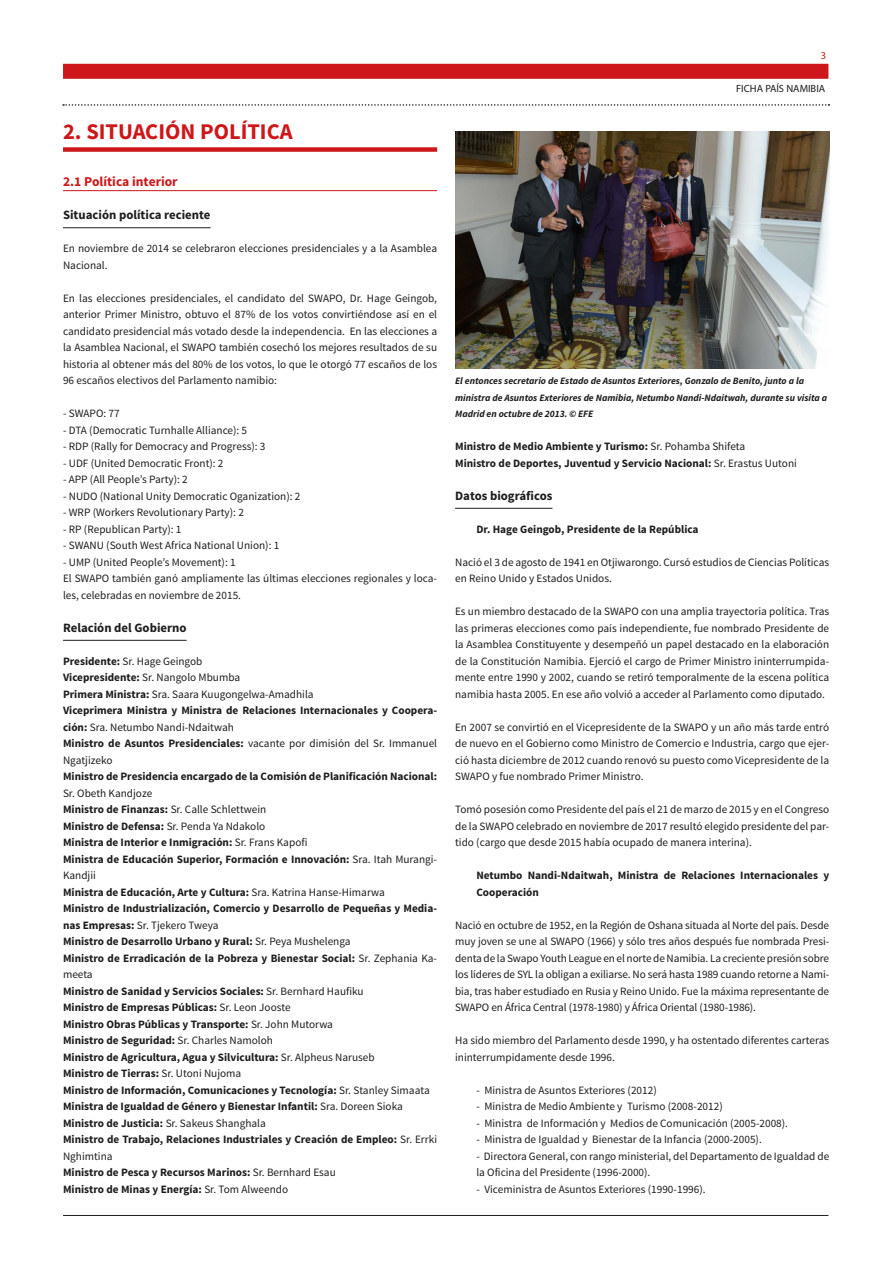
<style>
.page{position:relative;width:893px;height:1263px;background:#fff}
.page>*{position:absolute;margin:0;border:0;box-sizing:border-box;transform-origin:0 0}
.TITULO_1º_NIVEL{font:700 22.5px "Source Sans Pro";color:#cd171a}
.TITULO_2º_NIVEL{font:700 13.5px "Source Sans Pro";color:#cd171a}
.TITULO_3º_NIVEL{font:700 12.75px "Source Sans Pro";color:#1d1d1b}
.TEXTO_NORMAL{font:11.25px/16.5px "Source Sans Pro";color:#1d1d1b}
.TEXTO_NORMAL-2{font:700 11.25px/16.5px "Source Sans Pro";color:#1d1d1b}
.TITULO_4º_NIVEL{font:700 11.25px/16.5px "Source Sans Pro";color:#1d1d1b}
.t1{font:10.5px "Myriad Pro";color:#1d1d1b}
.t2{font:10.5px "Myriad Pro";color:#cd171a}
.TEXTO_PIE_DE_FOTO{font:italic 700 9.75px/16.5px "Source Sans Pro";color:#1d1d1b}
.s1{font-weight:700}
.s2{font-weight:400}
</style>
<div class="page">
<div style="left:63px;top:64px;width:765px;height:15px;background:#cd171a"></div>
<hr style="left:63px;top:1215px;width:765px;height:1px;background:#1d1d1b">
<svg style="left:63px;top:104px;width:766px;height:2px"></svg>
<div style="left:63px;top:147px;width:374px;height:5px;background:#cd171a"></div>
<hr style="left:63px;top:190px;width:374px;height:1px;background:#cd171a">
<hr style="left:63px;top:227px;width:148px;height:1px;background:#1d1d1b">
<hr style="left:63px;top:640px;width:124px;height:1px;background:#1d1d1b">
<hr style="left:455px;top:508px;width:97px;height:1px;background:#1d1d1b">
<img style="left:455px;top:131px;width:374px;height:238px">
<p class="TITULO_1º_NIVEL" style="left:63px;top:117px;width:231px">2. SITUACIÓN POLÍTICA</p>
<p class="TITULO_2º_NIVEL" style="left:63px;top:173px;width:116px">2.1 Política interior</p>
<p class="TITULO_3º_NIVEL" style="left:63px;top:207px;width:149px">Situación política reciente</p>
<p class="TEXTO_NORMAL" style="left:63px;top:240px;width:376px">En noviembre de 2014 se celebraron elecciones presidenciales y a la Asamblea<br>Nacional.</p>
<p class="TEXTO_NORMAL" style="left:63px;top:290px;width:376px;text-align:justify">En las elecciones presidenciales, el candidato del SWAPO, Dr. Hage Geingob, anterior Primer Ministro, obtuvo el 87% de los votos convirtiéndose así en el candidato presidencial más votado desde la independencia. En las elecciones a la Asamblea Nacional, el SWAPO también cosechó los mejores resultados de su historia al obtener más del 80% de los votos, lo que le otorgó 77 escaños de los 96 escaños electivos del Parlamento namibio:</p>
<p class="TEXTO_NORMAL" style="left:63px;top:405px;width:58px">- SWAPO: 77</p>
<p class="TEXTO_NORMAL" style="left:63px;top:422px;width:186px">- DTA (Democratic Turnhalle Alliance): 5</p>
<p class="TEXTO_NORMAL" style="left:63px;top:438px;width:204px">- RDP (Rally for Democracy and Progress): 3</p>
<p class="TEXTO_NORMAL" style="left:63px;top:455px;width:162px">- UDF (United Democratic Front): 2</p>
<p class="TEXTO_NORMAL" style="left:63px;top:471px;width:126px">- APP (All People’s Party): 2</p>
<p class="TEXTO_NORMAL" style="left:63px;top:488px;width:239px">- NUDO (National Unity Democratic Oganization): 2</p>
<p class="TEXTO_NORMAL" style="left:63px;top:504px;width:182px">- WRP (Workers Revolutionary Party): 2</p>
<p class="TEXTO_NORMAL" style="left:63px;top:521px;width:120px">- RP (Republican Party): 1</p>
<p class="TEXTO_NORMAL" style="left:63px;top:537px;width:218px">- SWANU (South West Africa National Union): 1</p>
<p class="TEXTO_NORMAL" style="left:63px;top:554px;width:174px">- UMP (United People’s Movement): 1</p>
<p class="TEXTO_NORMAL" style="left:63px;top:570px;width:376px">El SWAPO también ganó ampliamente las últimas elecciones regionales y loca&shy;les, celebradas en noviembre de 2015.</p>
<p class="TITULO_3º_NIVEL" style="left:63px;top:619px;width:125px">Relación del Gobierno</p>
<p class="TEXTO_NORMAL" style="left:63px;top:653px;width:141px"><span class="s1">Presidente:</span> Sr. Hage Geingob</p>
<p class="TEXTO_NORMAL" style="left:63px;top:669px;width:179px"><span class="s1">Vicepresidente:</span> Sr. Nangolo Mbumba</p>
<p class="TEXTO_NORMAL" style="left:63px;top:686px;width:252px"><span class="s1">Primera Ministra:</span> Sra. Saara Kuugongelwa-Amadhila</p>
<p class="TEXTO_NORMAL-2" style="left:63px;top:702px;width:376px">Viceprimera Ministra y Ministra de Relaciones Internacionales y Coopera&shy;ción: <span class="s2">Sra. Netumbo Nandi-Ndaitwah</span></p>
<p class="TEXTO_NORMAL" style="left:63px;top:735px;width:376px"><span class="s1">Ministro de Asuntos Presidenciales:</span> vacante por dimisión del Sr. Immanuel<br>Ngatjizeko</p>
<p class="TEXTO_NORMAL-2" style="left:63px;top:768px;width:376px">Ministro de Presidencia encargado de la Comisión de Planificación Nacional:<br><span class="s2">Sr. Obeth Kandjoze</span></p>
<p class="TEXTO_NORMAL-2" style="left:63px;top:801px;width:205px">Ministro de Finanzas: <span class="s2">Sr. Calle Schlettwein</span></p>
<p class="TEXTO_NORMAL-2" style="left:63px;top:818px;width:204px">Ministro de Defensa: <span class="s2">Sr. Penda Ya Ndakolo</span></p>
<p class="TEXTO_NORMAL-2" style="left:63px;top:834px;width:246px">Ministra de Interior e Inmigración: <span class="s2">Sr. Frans Kapofi</span></p>
<p class="TEXTO_NORMAL-2" style="left:63px;top:851px;width:376px">Ministra de Educación Superior, Formación e Innovación: <span class="s2">Sra. Itah Murangi-<br>Kandjii</span></p>
<p class="TEXTO_NORMAL-2" style="left:63px;top:884px;width:323px">Ministra de Educación, Arte y Cultura: <span class="s2">Sra. Katrina Hanse-Himarwa</span></p>
<p class="TEXTO_NORMAL-2" style="left:63px;top:900px;width:376px">Ministro de Industrialización, Comercio y Desarrollo de Pequeñas y Media&shy;nas Empresas: <span class="s2">Sr. Tjekero Tweya</span></p>
<p class="TEXTO_NORMAL-2" style="left:63px;top:933px;width:289px">Ministro de Desarrollo Urbano y Rural: <span class="s2">Sr. Peya Mushelenga</span></p>
<p class="TEXTO_NORMAL-2" style="left:63px;top:950px;width:376px">Ministro de Erradicación de la Pobreza y Bienestar Social: <span class="s2">Sr. Zephania Ka&shy;meeta</span></p>
<p class="TEXTO_NORMAL-2" style="left:63px;top:983px;width:302px">Ministro de Sanidad y Servicios Sociales: <span class="s2">Sr. Bernhard Haufiku</span></p>
<p class="TEXTO_NORMAL-2" style="left:63px;top:999px;width:229px">Ministro de Empresas Públicas: <span class="s2">Sr. Leon Jooste</span></p>
<p class="TEXTO_NORMAL-2" style="left:63px;top:1016px;width:272px">Ministro Obras Públicas y Transporte: <span class="s2">Sr. John Mutorwa</span></p>
<p class="TEXTO_NORMAL-2" style="left:63px;top:1032px;width:211px">Ministro de Seguridad: <span class="s2">Sr. Charles Namoloh</span></p>
<p class="TEXTO_NORMAL-2" style="left:63px;top:1049px;width:313px">Ministro de Agricultura, Agua y Silvicultura: <span class="s2">Sr. Alpheus Naruseb</span></p>
<p class="TEXTO_NORMAL-2" style="left:63px;top:1065px;width:180px">Ministro de Tierras: <span class="s2">Sr. Utoni Nujoma</span></p>
<p class="TEXTO_NORMAL-2" style="left:63px;top:1082px;width:368px">Ministro de Información, Comunicaciones y Tecnología: <span class="s2">Sr. Stanley Simaata</span></p>
<p class="TEXTO_NORMAL-2" style="left:63px;top:1098px;width:341px">Ministra de Igualdad de Género y Bienestar Infantil: <span class="s2">Sra. Doreen Sioka</span></p>
<p class="TEXTO_NORMAL-2" style="left:63px;top:1115px;width:204px">Ministro de Justicia: <span class="s2">Sr. Sakeus Shanghala</span></p>
<p class="TEXTO_NORMAL-2" style="left:63px;top:1131px;width:376px">Ministro de Trabajo, Relaciones Industriales y Creación de Empleo: <span class="s2">Sr. Errki<br>Nghimtina</span></p>
<p class="TEXTO_NORMAL-2" style="left:63px;top:1164px;width:274px">Ministro de Pesca y Recursos Marinos: <span class="s2">Sr. Bernhard Esau</span></p>
<p class="TEXTO_NORMAL-2" style="left:63px;top:1181px;width:227px">Ministro de Minas y Energía: <span class="s2">Sr. Tom Alweendo</span></p>
<p class="t2" style="left:821px;top:49px;width:7px">3</p>
<p class="t1" style="left:736px;top:82px;width:91px">FICHA PAÍS NAMIBIA</p>
<p class="TEXTO_PIE_DE_FOTO" style="left:455px;top:372px;width:374px">El entonces secretario de Estado de Asuntos Exteriores, Gonzalo de Benito, junto a la ministra de Asuntos Exteriores de Namibia, Netumbo Nandi-Ndaitwah, durante su visita a<br>Madrid en octubre de 2013. © EFE</p>
<p class="TEXTO_NORMAL-2" style="left:455px;top:438px;width:292px">Ministro de Medio Ambiente y Turismo: <span class="s2">Sr. Pohamba Shifeta</span></p>
<p class="TEXTO_NORMAL-2" style="left:455px;top:455px;width:343px">Ministro de Deportes, Juventud y Servicio Nacional: <span class="s2">Sr. Erastus Uutoni</span></p>
<p class="TITULO_3º_NIVEL" style="left:455px;top:487px;width:99px">Datos biográficos</p>
<p class="TITULO_4º_NIVEL" style="left:476px;top:521px;width:224px">Dr. Hage Geingob, Presidente de la República</p>
<p class="TEXTO_NORMAL" style="left:455px;top:554px;width:375px">Nació el 3 de agosto de 1941 en Otjiwarongo. Cursó estudios de Ciencias Políticas en Reino Unido y Estados Unidos.</p>
<p class="TEXTO_NORMAL" style="left:455px;top:603px;width:376px;text-align:justify">Es un miembro destacado de la SWAPO con una amplia trayectoria política. Tras las primeras elecciones como país independiente, fue nombrado Presidente de la Asamblea Constituyente y desempeñó un papel destacado en la elaboración de la Constitución Namibia. Ejerció el cargo de Primer Ministro ininterrumpida&shy;mente entre 1990 y 2002, cuando se retiró temporalmente de la escena política namibia hasta 2005. En ese año volvió a acceder al Parlamento como diputado.</p>
<p class="TEXTO_NORMAL" style="left:455px;top:719px;width:376px;text-align:justify">En 2007 se convirtió en el Vicepresidente de la SWAPO y un año más tarde entró de nuevo en el Gobierno como Ministro de Comercio e Industria, cargo que ejer&shy;ció hasta diciembre de 2012 cuando renovó su puesto como Vicepresidente de la SWAPO y fue nombrado Primer Ministro.</p>
<p class="TEXTO_NORMAL" style="left:455px;top:801px;width:376px;text-align:justify">Tomó posesión como Presidente del país el 21 de marzo de 2015 y en el Congreso de la SWAPO celebrado en noviembre de 2017 resultó elegido presidente del par&shy;tido (cargo que desde 2015 había ocupado de manera interina).</p>
<p class="TITULO_4º_NIVEL" style="left:476px;top:867px;width:354px">Netumbo Nandi-Ndaitwah, Ministra de Relaciones Internacionales y<br>Cooperación</p>
<p class="TEXTO_NORMAL" style="left:455px;top:917px;width:376px;text-align:justify">Nació en octubre de 1952, en la Región de Oshana situada al Norte del país. Desde muy joven se une al SWAPO (1966) y sólo tres años después fue nombrada Presi&shy;denta de la Swapo Youth League en el norte de Namibia. La creciente presión sobre los líderes de SYL la obligan a exiliarse. No será hasta 1989 cuando retorne a Nami&shy;bia, tras haber estudiado en Rusia y Reino Unido. Fue la máxima representante de SWAPO en África Central (1978-1980) y África Oriental (1980-1986).</p>
<p class="TEXTO_NORMAL" style="left:455px;top:1032px;width:376px">Ha sido miembro del Parlamento desde 1990, y ha ostentado diferentes carteras ininterrumpidamente desde 1996.</p>
<p class="TEXTO_NORMAL" style="left:476px;top:1082px;width:182px">- Ministra de Asuntos Exteriores (2012)</p>
<p class="TEXTO_NORMAL" style="left:476px;top:1098px;width:248px">- Ministra de Medio Ambiente y Turismo (2008-2012)</p>
<p class="TEXTO_NORMAL" style="left:476px;top:1115px;width:313px">- Ministra de Información y Medios de Comunicación (2005-2008).</p>
<p class="TEXTO_NORMAL" style="left:476px;top:1131px;width:287px">- Ministra de Igualdad y Bienestar de la Infancia (2000-2005).</p>
<p class="TEXTO_NORMAL" style="left:476px;top:1148px;width:354px">- Directora General, con rango ministerial, del Departamento de Igualdad de la Oficina del Presidente (1996-2000).</p>
<p class="TEXTO_NORMAL" style="left:476px;top:1181px;width:231px">- Viceministra de Asuntos Exteriores (1990-1996).</p>
</div>
